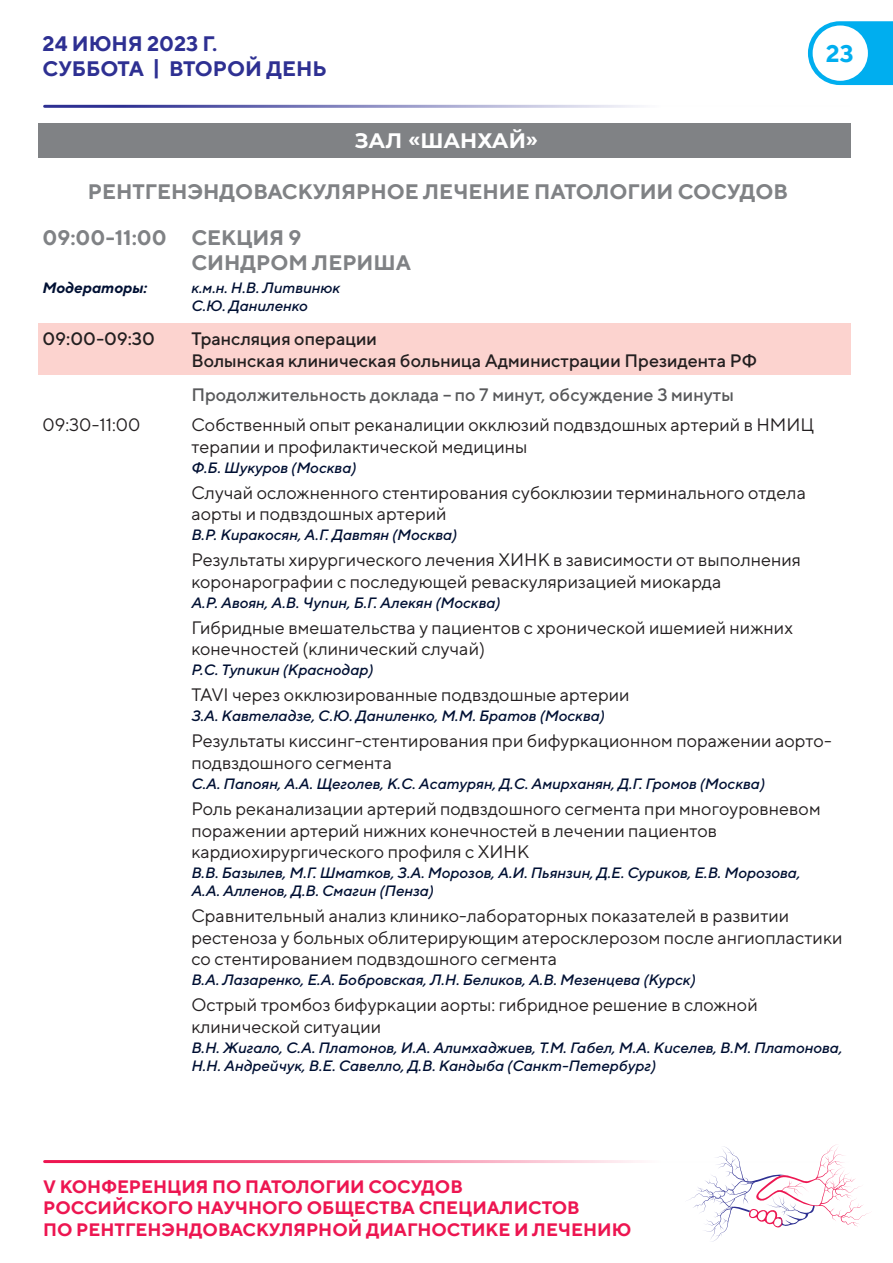
<style>
.page{position:relative;width:893px;height:1263px;background:#fff}
.page>*{position:absolute;margin:0;border:0;box-sizing:border-box;transform-origin:0 0}
.t1{font:700 24px "TT Norms";color:#00aeef}
.Сессии_Шанхай{font:700 21px/25.2px "TT Norms";color:#808285}
.t2{font:700 21px/25.2px "TT Norms";color:#2e3092}
.Зал_Шанхай{font:700 21px "Montserrat";color:#fff}
.Основная_программа{font:18px/21.6px "TT Norms";color:#231f20}
.t3{font:700 18px/21.6px "TT Norms";color:#ed1651}
.Трансляция{font:500 18px/21.6px "TT Norms";color:#231f20}
.Продолжительность{font:500 18px "TT Norms";color:#58595b}
.Профы{font:italic 500 15px/18px "TT Norms";color:#001033}
.Модераторы{font:italic 500 15px/18px "TT Norms";color:#001033}
.Модераторы-2{font:italic 700 15px "TT Norms";color:#001033}
</style>
<div class="page">
<svg style="left:808px;top:21px;width:85px;height:64px;background:#29bbf1"></svg>
<div style="left:813px;top:26px;width:55px;height:55px;background:#fff;border-radius:50%"></div>
<hr style="left:45px;top:1160px;width:805px;height:3px;background:#ed1651">
<hr style="left:45px;top:105px;width:805px;height:3px;background:#2e3092">
<svg style="left:685px;top:1144px;width:184px;height:98px"></svg>
<div style="left:38px;top:123px;width:812px;height:34px;background:#808285"></div>
<div style="left:38px;top:323px;width:812px;height:52px;background:#fcd3cf"></div>
<p class="t2" style="left:43px;top:30px;width:286px">24 ИЮНЯ 2023 Г.<br>СУББОТА | ВТОРОЙ ДЕНЬ</p>
<h1 class="t1" style="left:826px;top:38px;width:29px">23</h1>
<p class="Зал_Шанхай" style="left:355px;top:126px;width:185px">ЗАЛ «ШАНХАЙ»</p>
<p class="Сессии_Шанхай" style="left:88px;top:178px;width:701px">РЕНТГЕНЭНДОВАСКУЛЯРНОЕ ЛЕЧЕНИЕ ПАТОЛОГИИ СОСУДОВ</p>
<p class="Сессии_Шанхай" style="left:191px;top:225px;width:221px;text-indent:-149px">09:00-11:00 СЕКЦИЯ 9<br>СИНДРОМ ЛЕРИША</p>
<p class="Модераторы-2" style="left:43px;top:278px;width:106px">Модераторы:</p>
<p class="Модераторы" style="left:191px;top:278px;width:150px">к.м.н. Н.В. Литвинюк<br>С.Ю. Даниленко</p>
<p class="Трансляция" style="left:43px;top:327px;width:114px">09:00-09:30</p>
<p class="Трансляция" style="left:191px;top:327px;width:567px">Трансляция операции<br>Волынская клиническая больница Администрации Президента РФ</p>
<p class="Продолжительность" style="left:191px;top:383px;width:544px">Продолжительность доклада – по 7 минут, обсуждение 3 минуты</p>
<p class="Основная_программа" style="left:43px;top:413px;width:99px">09:30-11:00</p>
<p class="Основная_программа" style="left:191px;top:413px;width:624px">Собственный опыт реканалиции окклюзий подвздошных артерий в НМИЦ терапии и профилактической медицины</p>
<p class="Профы" style="left:191px;top:458px;width:167px">Ф.Б. Шукуров (Москва)</p>
<p class="Основная_программа" style="left:191px;top:481px;width:616px">Случай осложненного стентирования субоклюзии терминального отдела аорты и подвздошных артерий</p>
<p class="Профы" style="left:191px;top:526px;width:268px">В.Р. Киракосян, А.Г. Давтян (Москва)</p>
<p class="Основная_программа" style="left:191px;top:549px;width:611px">Результаты хирургического лечения ХИНК в зависимости от выполнения коронарографии с последующей реваскуляризацией миокарда</p>
<p class="Профы" style="left:191px;top:593px;width:311px">А.Р. Авоян, А.В. Чупин, Б.Г. Алекян (Москва)</p>
<p class="Основная_программа" style="left:191px;top:616px;width:603px">Гибридные вмешательства у пациентов с хронической ишемией нижних конечностей (клинический случай)</p>
<p class="Профы" style="left:191px;top:661px;width:184px">Р.С. Тупикин (Краснодар)</p>
<p class="Основная_программа" style="left:191px;top:684px;width:440px">TAVI через окклюзированные подвздошные артерии</p>
<p class="Профы" style="left:191px;top:707px;width:415px">З.А. Кавтеладзе, С.Ю. Даниленко, М.М. Братов (Москва)</p>
<p class="Основная_программа" style="left:191px;top:730px;width:642px">Результаты киссинг-стентирования при бифуркационном поражении аорто&shy;подвздошного сегмента</p>
<p class="Профы" style="left:191px;top:774px;width:575px">С.А. Папоян, А.А. Щеголев, К.С. Асатурян, Д.С. Амирханян, Д.Г. Громов (Москва)</p>
<p class="Основная_программа" style="left:191px;top:797px;width:631px">Роль реканализации артерий подвздошного сегмента при многоуровневом поражении артерий нижних конечностей в лечении пациентов кардиохирургического профиля с ХИНК</p>
<p class="Профы" style="left:191px;top:864px;width:611px">В.В. Базылев, М.Г. Шматков, З.А. Морозов, А.И. Пьянзин, Д.Е. Суриков, Е.В. Морозова,<br>А.А. Алленов, Д.В. Смагин (Пенза)</p>
<p class="Основная_программа" style="left:191px;top:904px;width:653px">Сравнительный анализ клинико-лабораторных показателей в развитии рестеноза у больных облитерирующим атеросклерозом после ангиопластики со стентированием подвздошного сегмента</p>
<p class="Профы" style="left:191px;top:971px;width:506px">В.А. Лазаренко, Е.А. Бобровская, Л.Н. Беликов, А.В. Мезенцева (Курск)</p>
<p class="Основная_программа" style="left:191px;top:994px;width:568px">Острый тромбоз бифуркации аорты: гибридное решение в сложной клинической ситуации</p>
<p class="Профы" style="left:191px;top:1038px;width:653px">В.Н. Жигало, С.А. Платонов, И.А. Алимхаджиев, Т.М. Габел, М.А. Киселев, В.М. Платонова,<br>Н.Н. Андрейчук, В.Е. Савелло, Д.В. Кандыба (Санкт-Петербург)</p>
<p class="t3" style="left:43px;top:1175px;width:590px">V КОНФЕРЕНЦИЯ ПО ПАТОЛОГИИ СОСУДОВ<br>РОССИЙСКОГО НАУЧНОГО ОБЩЕСТВА СПЕЦИАЛИСТОВ<br>ПО РЕНТГЕНЭНДОВАСКУЛЯРНОЙ ДИАГНОСТИКЕ И ЛЕЧЕНИЮ</p>
</div>
